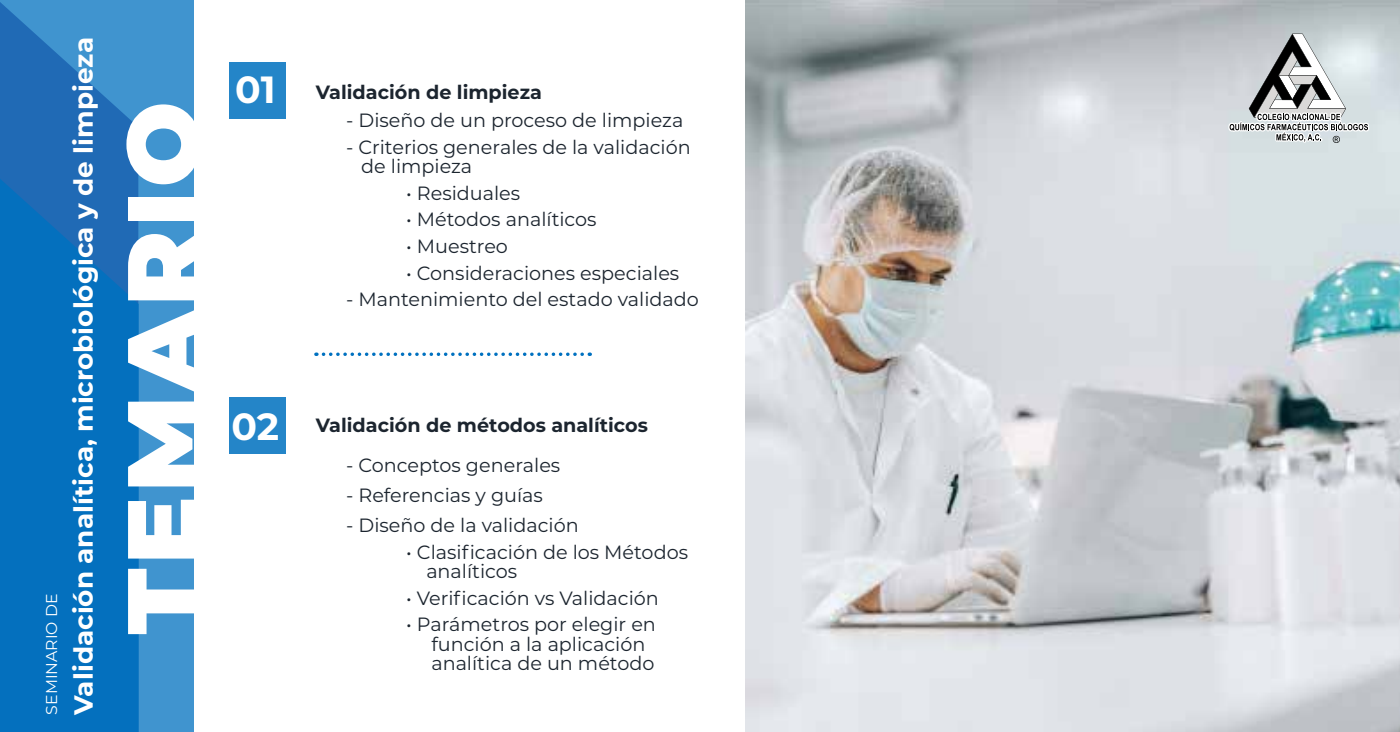
<style>
.page{position:relative;width:1400px;height:732px;background:#fff}
.page>*{position:absolute;margin:0;border:0;box-sizing:border-box;transform-origin:0 0}
.t1{font:900 101.15px "Montserrat";letter-spacing:.04em;color:#fff}
.t2{font:700 37.8px "Montserrat";color:#fff}
.t3{font:700 26.25px "Montserrat";color:#fff}
.t4{font:19.25px/19.6px "Montserrat";color:#1c252f}
.t5{font:700 19.25px "Montserrat";color:#1c252f}
.t6{font:15.75px "Montserrat";color:#fff}
</style>
<div class="page">
<img style="left:746px;top:0;width:654px;height:732px">
<div style="left:229px;top:62px;width:56px;height:57px;background:#2485c8"></div>
<div style="left:0;top:0;width:194px;height:732px;background:#4094cf"></div>
<div style="left:229px;top:397px;width:56px;height:57px;background:#2485c8"></div>
<svg style="left:316px;top:352px;width:266px;height:4px"></svg>
<svg style="left:0;top:2px;width:138px;height:175px;fill:#206ab5"></svg>
<svg style="left:0;top:177px;width:139px;height:555px;background:#076fbd"></svg>
<svg style="left:1228px;top:34px;width:141px;height:109px;background:#b8bdbe"></svg>
<p class="t6" style="left:41px;top:714px;width:122px;rotate:-90deg">SEMINARIO DE</p>
<h3 class="t3" style="left:65px;top:714px;width:678px;rotate:-90deg">Validación analítica, microbiológica y de limpieza</h3>
<h1 class="t1" style="left:87px;top:634px;width:534px;rotate:-90deg">TEMARIO</h1>
<h2 class="t2" style="left:235px;top:63px;width:42px">01</h2>
<h2 class="t2" style="left:231px;top:399px;width:49px">02</h2>
<p class="t5" style="left:316px;top:78px;width:228px">Validación de limpieza</p>
<p class="t4" style="left:346px;top:110px;width:339px">- Diseño de un proceso de limpieza</p>
<p class="t4" style="left:361px;top:136px;width:331px;text-indent:-15px">- Criterios generales de la validación de limpieza</p>
<p class="t4" style="left:406px;top:182px;width:116px">• Residuales</p>
<p class="t4" style="left:406px;top:209px;width:192px">• Métodos analíticos</p>
<p class="t4" style="left:406px;top:236px;width:103px">• Muestreo</p>
<p class="t4" style="left:406px;top:262px;width:275px">• Consideraciones especiales</p>
<p class="t4" style="left:346px;top:289px;width:354px">- Mantenimiento del estado validado</p>
<p class="t5" style="left:316px;top:411px;width:334px">Validación de métodos analíticos</p>
<p class="t4" style="left:346px;top:454px;width:216px">- Conceptos generales</p>
<p class="t4" style="left:346px;top:485px;width:198px">- Referencias y guías</p>
<p class="t4" style="left:346px;top:515px;width:234px">- Diseño de la validación</p>
<p class="t4" style="left:426px;top:541px;width:263px;text-indent:-20px">• Clasificación de los Métodos analíticos</p>
<p class="t4" style="left:406px;top:587px;width:254px">• Verificación vs Validación</p>
<p class="t4" style="left:431px;top:614px;width:226px;text-indent:-25px">• Parámetros por elegir en función a la aplicación analítica de un método</p>
</div>
